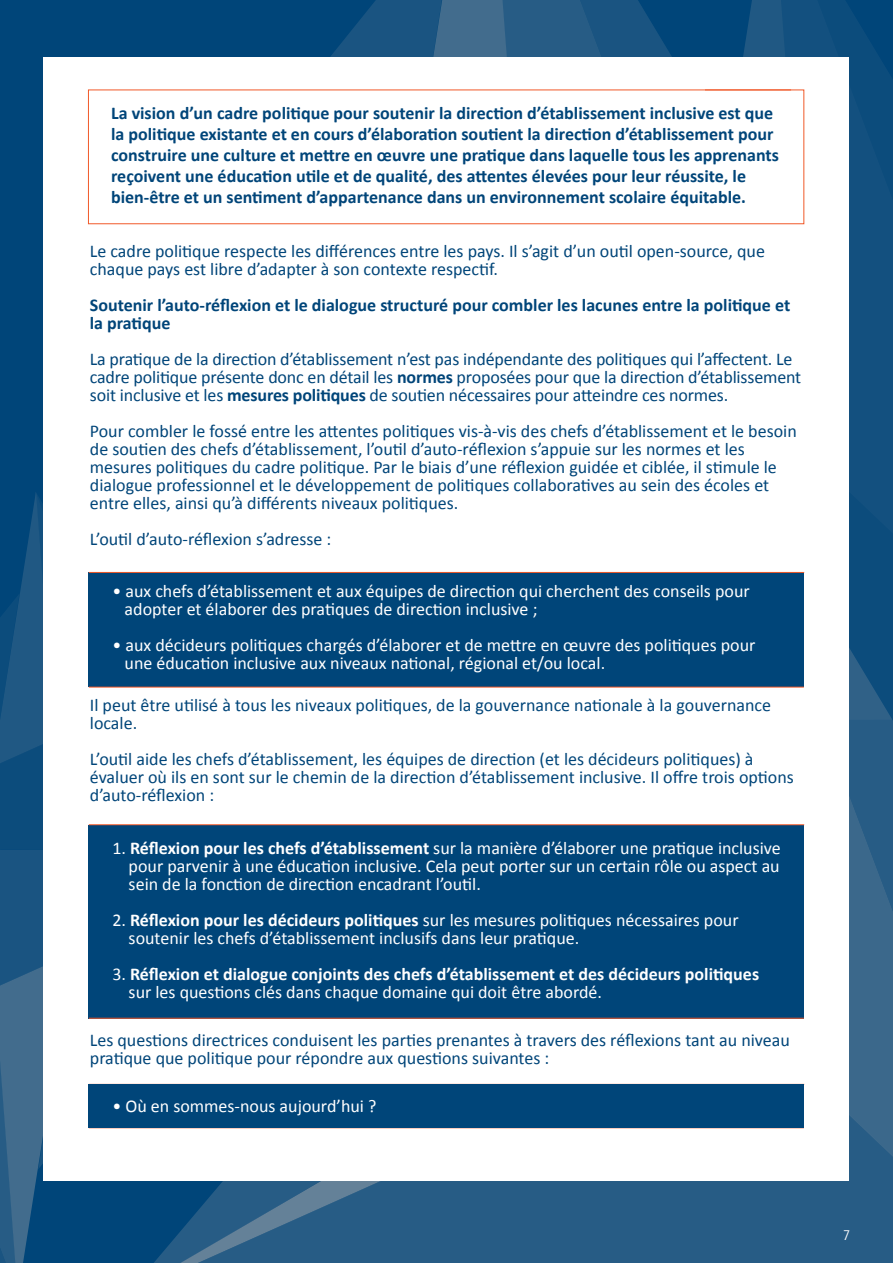
<style>
.page{position:relative;width:893px;height:1263px;background:#fff}
.page>*{position:absolute;margin:0;border:0;box-sizing:border-box;transform-origin:0 0}
.t1{font:18px/18px "Calibri";color:#004579}
.t2{font:18px/18px "Calibri";color:#fff}
.t3{font:700 18px/21px "Calibri";color:#004579}
.t4{font:700 18px/18px "Calibri";color:#fff}
.t5{font:700 13.5px "Letter Gothic Std";color:#fff}
.s1{font-weight:700}
.s2{font-weight:400}
</style>
<div class="page">
<div style="left:0;top:0;width:125px;height:491px;background:#004579"></div>
<svg style="left:849px;top:721px;width:44px;height:296px;background:#326288"></svg>
<svg style="left:747px;top:1017px;width:146px;height:246px;background:#2d6087"></svg>
<div style="left:305px;top:1181px;width:442px;height:82px;background:#275c85"></div>
<svg style="left:816px;top:0;width:77px;height:459px;background:#0f4e7d"></svg>
<svg style="left:849px;top:459px;width:44px;height:262px;background:#124f7e"></svg>
<svg style="left:0;top:491px;width:304px;height:772px;background:#215984"></svg>
<svg style="left:692px;top:0;width:124px;height:57px;background:#0e4d7d"></svg>
<svg style="left:512px;top:0;width:180px;height:57px;background:#1a5481"></svg>
<svg style="left:125px;top:0;width:387px;height:57px;background:#0f4e7d"></svg>
<svg style="left:292px;top:0;width:165px;height:57px;background:#15517f"></svg>
<div style="left:44px;top:57px;width:805px;height:1123px;background:#fff"></div>
<div style="left:88px;top:90px;width:716px;height:134px;background:#fff;border:1px solid #f15929"></div>
<div style="left:89px;top:572px;width:715px;height:115px;background:#004579"></div>
<div style="left:89px;top:825px;width:715px;height:193px;background:#004579"></div>
<hr style="left:89px;top:1018px;width:715px;height:1px;background:#f15929">
<hr style="left:89px;top:824px;width:715px;height:1px;background:#f15929">
<hr style="left:89px;top:687px;width:715px;height:1px;background:#f15929">
<hr style="left:89px;top:572px;width:715px;height:1px;background:#f15929">
<hr style="left:705px;top:90px;width:86px;height:1px;background:#f15929">
<div style="left:89px;top:1084px;width:715px;height:44px;background:#004579"></div>
<p class="t3" style="left:111px;top:102px;width:669px">La vision d’un cadre politique pour soutenir la direction d’établissement inclusive est que la politique existante et en cours d’élaboration soutient la direction d’établissement pour construire une culture et mettre en œuvre une pratique dans laquelle tous les apprenants reçoivent une éducation utile et de qualité, des attentes élevées pour leur réussite, le bien-être et un sentiment d’appartenance dans un environnement scolaire équitable.</p>
<p class="t1" style="left:90px;top:241px;width:677px">Le cadre politique respecte les différences entre les pays. Il s’agit d’un outil open-source, que chaque pays est libre d’adapter à son contexte respectif.</p>
<p class="t3" style="left:90px;top:295px;width:702px;line-height:18px">Soutenir l’auto-réflexion et le dialogue structuré pour combler les lacunes entre la politique et la pratique</p>
<p class="t1" style="left:90px;top:349px;width:713px">La pratique de la direction d’établissement n’est pas indépendante des politiques qui l’affectent. Le cadre politique présente donc en détail les <span class="s1">normes</span> proposées pour que la direction d’établissement soit inclusive et les <span class="s1">mesures politiques</span> de soutien nécessaires pour atteindre ces normes.</p>
<p class="t1" style="left:90px;top:421px;width:708px">Pour combler le fossé entre les attentes politiques vis-à-vis des chefs d’établissement et le besoin de soutien des chefs d’établissement, l’outil d’auto-réflexion s’appuie sur les normes et les mesures politiques du cadre politique. Par le biais d’une réflexion guidée et ciblée, il stimule le dialogue professionnel et le développement de politiques collaboratives au sein des écoles et entre elles, ainsi qu’à différents niveaux politiques.</p>
<p class="t1" style="left:90px;top:529px;width:243px">L’outil d’auto-réflexion s’adresse :</p>
<p class="t2" style="left:125px;top:581px;width:627px;text-indent:-12px">• aux chefs d’établissement et aux équipes de direction qui cherchent des conseils pour adopter et élaborer des pratiques de direction inclusive ;</p>
<p class="t2" style="left:125px;top:635px;width:632px;text-indent:-12px">• aux décideurs politiques chargés d’élaborer et de mettre en œuvre des politiques pour une éducation inclusive aux niveaux national, régional et/ou local.</p>
<p class="t1" style="left:90px;top:695px;width:683px">Il peut être utilisé à tous les niveaux politiques, de la gouvernance nationale à la gouvernance locale.</p>
<p class="t1" style="left:90px;top:749px;width:705px">L’outil aide les chefs d’établissement, les équipes de direction (et les décideurs politiques) à évaluer où ils en sont sur le chemin de la direction d’établissement inclusive. Il offre trois options d’auto-réflexion :</p>
<p class="t2" style="left:129px;top:838px;width:654px;text-align:justify;text-indent:-16px">1. <span class="s1">Réflexion pour les chefs d’établissement</span> sur la manière d’élaborer une pratique inclusive pour parvenir à une éducation inclusive. Cela peut porter sur un certain rôle ou aspect au sein de la fonction de direction encadrant l’outil.</p>
<p class="t2" style="left:129px;top:910px;width:611px;text-indent:-16px">2. <span class="s1">Réflexion pour les décideurs politiques</span> sur les mesures politiques nécessaires pour soutenir les chefs d’établissement inclusifs dans leur pratique.</p>
<p class="t4" style="left:129px;top:964px;width:632px;text-indent:-16px"><span class="s2">3.</span> Réflexion et dialogue conjoints des chefs d’établissement et des décideurs politiques <span class="s2">sur les questions clés dans chaque domaine qui doit être abordé.</span></p>
<p class="t1" style="left:90px;top:1030px;width:701px">Les questions directrices conduisent les parties prenantes à travers des réflexions tant au niveau pratique que politique pour répondre aux questions suivantes :</p>
<p class="t2" style="left:112px;top:1096px;width:266px">• Où en sommes-nous aujourd’hui ?</p>
<p class="t5" style="left:843px;top:1226px;width:10px">7</p>
</div>
